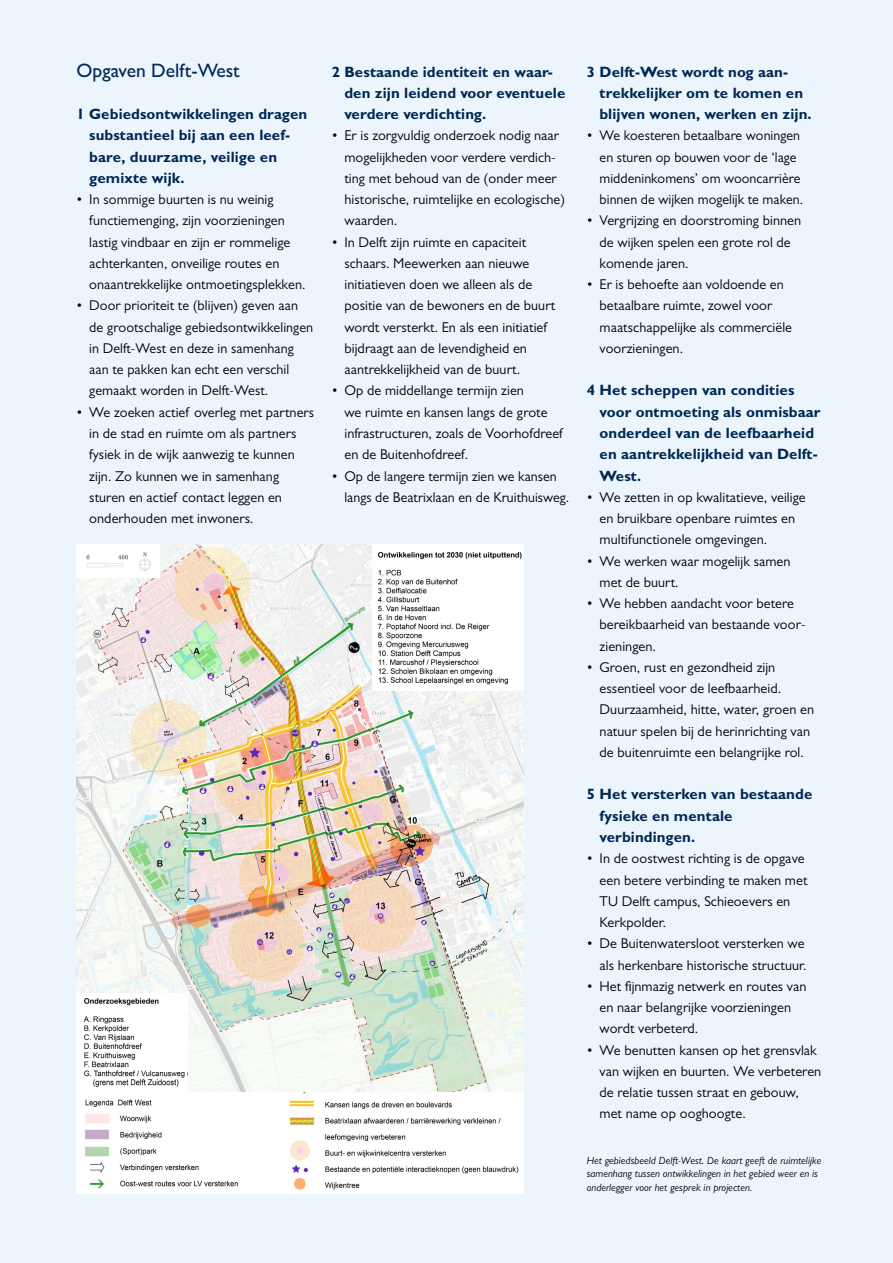
<style>
.page{position:relative;width:893px;height:1263px;background:#edf5fc}
.page>*{position:absolute;margin:0;border:0;box-sizing:border-box;transform-origin:0 0}
.H3_-_Paragraaf{font:500 19.5px "Gill Sans MT Pro";color:#002855}
.H4_-_Tussenkop_opsom{font:700 15px/21.3px "Gill Sans MT Pro";letter-spacing:.005em;color:#002855}
.t1{font:14.25px/21.3px "Gill Sans MT Pro";letter-spacing:.005em;color:#000}
.t2{font:italic 10.5px/13.5px "Gill Sans MT Pro";letter-spacing:.005em;color:#000}
</style>
<div class="page">
<img style="left:77px;top:544px;width:446px;height:650px">
<img style="left:77px;top:993px;width:110px;height:100px">
<img style="left:372px;top:544px;width:151px;height:146px">
<img style="left:93px;top:1077px;width:86px;height:11px">
<img style="left:77px;top:544px;width:83px;height:34px">
<h3 class="H3_-_Paragraaf" style="left:77px;top:58px;width:165px">Opgaven Delft-West</h3>
<h4 class="H4_-_Tussenkop_opsom" style="left:89px;top:103px;width:220px;text-indent:-13px">1 Gebiedsontwikkelingen dragen substantieel bij aan een leef&shy;bare, duurzame, veilige en gemixte wijk.</h4>
<p class="t1" style="left:89px;top:189px;width:218px;text-indent:-13px">• In sommige buurten is nu weinig functiemenging, zijn voorzieningen lastig vindbaar en zijn er rommelige achterkanten, onveilige routes en onaantrekkelijke ontmoetingsplekken.</p>
<p class="t1" style="left:89px;top:295px;width:225px;text-indent:-13px">• Door prioriteit te (blijven) geven aan de grootschalige gebiedsontwikkelingen in Delft-West en deze in samenhang aan te pakken kan echt een verschil gemaakt worden in Delft-West.</p>
<p class="t1" style="left:89px;top:401px;width:226px;text-indent:-13px">• We zoeken actief overleg met partners in de stad en ruimte om als partners fysiek in de wijk aanwezig te kunnen zijn. Zo kunnen we in samenhang sturen en actief contact leggen en onderhouden met inwoners.</p>
<h4 class="H4_-_Tussenkop_opsom" style="left:344px;top:61px;width:223px;text-indent:-13px">2 Bestaande identiteit en waar&shy;den zijn leidend voor eventuele verdere verdichting.</h4>
<p class="t1" style="left:344px;top:125px;width:222px;text-indent:-13px">• Er is zorgvuldig onderzoek nodig naar mogelijkheden voor verdere verdich&shy;ting met behoud van de (onder meer historische, ruimtelijke en ecologische) waarden.</p>
<p class="t1" style="left:344px;top:231px;width:212px;text-indent:-13px">• In Delft zijn ruimte en capaciteit schaars. Meewerken aan nieuwe initiatieven doen we alleen als de positie van de bewoners en de buurt wordt versterkt. En als een initiatief bijdraagt aan de levendigheid en aantrekkelijkheid van de buurt.</p>
<p class="t1" style="left:344px;top:380px;width:220px;text-indent:-13px">• Op de middellange termijn zien<br>we ruimte en kansen langs de grote infrastructuren, zoals de Voorhofdreef en de Buitenhofdreef.</p>
<p class="t1" style="left:344px;top:465px;width:226px;text-indent:-13px">• Op de langere termijn zien we kansen langs de Beatrixlaan en de Kruithuisweg.</p>
<h4 class="H4_-_Tussenkop_opsom" style="left:600px;top:61px;width:214px;text-indent:-13px">3 Delft-West wordt nog aan&shy;trekkelijker om te komen en blijven wonen, werken en zijn.</h4>
<p class="t1" style="left:600px;top:125px;width:205px;text-indent:-13px">• We koesteren betaalbare woningen en sturen op bouwen voor de ‘lage middeninkomens’ om wooncarrière binnen de wijken mogelijk te maken.</p>
<p class="t1" style="left:600px;top:210px;width:203px;text-indent:-13px">• Vergrijzing en doorstroming binnen de wijken spelen een grote rol de komende jaren.</p>
<p class="t1" style="left:600px;top:274px;width:194px;text-indent:-13px">• Er is behoefte aan voldoende en betaalbare ruimte, zowel voor maatschappelijke als commerciële voorzieningen.</p>
<h4 class="H4_-_Tussenkop_opsom" style="left:600px;top:379px;width:222px;text-indent:-13px">4 Het scheppen van condities voor ontmoeting als onmisbaar onderdeel van de leefbaarheid en aantrekkelijkheid van Delft-<br>West.</h4>
<p class="t1" style="left:600px;top:486px;width:208px;text-indent:-13px">• We zetten in op kwalitatieve, veilige en bruikbare openbare ruimtes en multifunctionele omgevingen.</p>
<p class="t1" style="left:600px;top:550px;width:192px;text-indent:-13px">• We werken waar mogelijk samen met de buurt.</p>
<p class="t1" style="left:600px;top:592px;width:206px;text-indent:-13px">• We hebben aandacht voor betere bereikbaarheid van bestaande voor&shy;zieningen.</p>
<p class="t1" style="left:600px;top:656px;width:216px;text-indent:-13px">• Groen, rust en gezondheid zijn essentieel voor de leefbaarheid.<br>Duurzaamheid, hitte, water, groen en natuur spelen bij de herinrichting van de buitenruimte een belangrijke rol.</p>
<h4 class="H4_-_Tussenkop_opsom" style="left:600px;top:783px;width:214px;text-indent:-13px">5 Het versterken van bestaande fysieke en mentale verbindingen.</h4>
<p class="t1" style="left:600px;top:848px;width:209px;text-indent:-13px">• In de oostwest richting is de opgave een betere verbinding te maken met<br>TU Delft campus, Schieoevers en<br>Kerkpolder.</p>
<p class="t1" style="left:587px;top:933px;width:221px;text-align:right">• De Buitenwatersloot versterken we als herkenbare historische structuur.</p>
<p class="t1" style="left:600px;top:975px;width:208px;text-indent:-13px">• Het fijnmazig netwerk en routes van en naar belangrijke voorzieningen wordt verbeterd.</p>
<p class="t1" style="left:600px;top:1039px;width:223px;text-indent:-13px">• We benutten kansen op het grensvlak van wijken en buurten. We verbeteren de relatie tussen straat en gebouw, met name op ooghoogte.</p>
<p class="t2" style="left:587px;top:1153px;width:236px">Het gebiedsbeeld Delft-West. De kaart geeft de ruimtelijke samenhang tussen ontwikkelingen in het gebied weer en is onderlegger voor het gesprek in projecten.</p>
</div>
